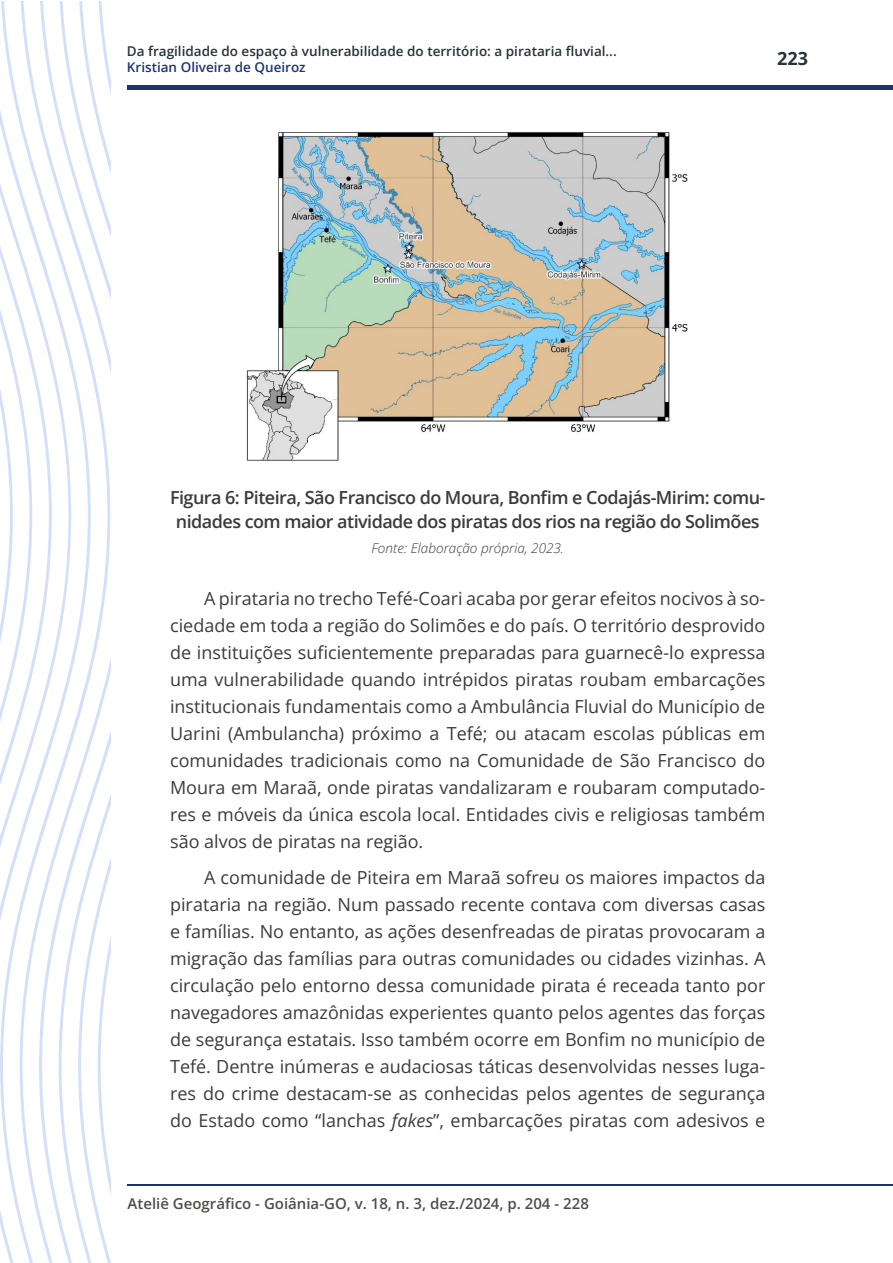
<style>
.page{position:relative;width:893px;height:1263px;background:#fff}
.page>*{position:absolute;margin:0;border:0;box-sizing:border-box;transform-origin:0 0}
.t1{font:18px/27px "Open Sans";color:#3c3b3b;text-align:justify}
.t2{font:600 18px/24px "Open Sans";letter-spacing:-.03em;color:#3c3b3b;text-align:center}
.t3{font:700 18px "Open Sans";color:#263338}
.t4{font:600 15px "Open Sans";color:#4c4f4a}
.t5{font:600 13.5px "Open Sans";color:#263338}
.t6{font:italic 300 13.5px "Open Sans";color:#3c3b3b}
.t7{font:600 13.5px "Open Sans";color:#1c3571}
.s1{font-style:italic}
</style>
<div class="page">
<hr style="left:128px;top:85px;width:765px;height:4px;background:#1c3571">
<hr style="left:128px;top:1184px;width:765px;height:1px;background:#1c3571">
<svg style="left:91px;top:2px;width:19px;height:1261px"></svg>
<svg style="left:71px;top:2px;width:20px;height:1261px"></svg>
<svg style="left:52px;top:2px;width:19px;height:1261px"></svg>
<svg style="left:32px;top:2px;width:20px;height:1261px"></svg>
<svg style="left:0;top:2px;width:32px;height:1261px"></svg>
<img style="left:246px;top:132px;width:442px;height:329px">
<p class="t5" style="left:127px;top:41px;width:491px">Da fragilidade do espaço à vulnerabilidade do território: a pirataria fluvial...</p>
<p class="t7" style="left:127px;top:58px;width:180px">Kristian Oliveira de Queiroz</p>
<p class="t3" style="left:777px;top:46px;width:32px">223</p>
<p class="t2" style="left:170px;top:485px;width:597px">Figura 6: Piteira, São Francisco do Moura, Bonfim e Codajás-Mirim: comu&shy;nidades com maior atividade dos piratas dos rios na região do Solimões</p>
<p class="t6" style="left:371px;top:538px;width:194px">Fonte: Elaboração própria, 2023.</p>
<p class="t1" style="left:170px;top:585px;width:597px;text-indent:34px">A pirataria no trecho Tefé-Coari acaba por gerar efeitos nocivos à so&shy;ciedade em toda a região do Solimões e do país. O território desprovido de instituições suficientemente preparadas para guarnecê-lo expressa uma vulnerabilidade quando intrépidos piratas roubam embarcações institucionais fundamentais como a Ambulância Fluvial do Município de Uarini (Ambulancha) próximo a Tefé; ou atacam escolas públicas em comunidades tradicionais como na Comunidade de São Francisco do Moura em Maraã, onde piratas vandalizaram e roubaram computado&shy;res e móveis da única escola local. Entidades civis e religiosas também são alvos de piratas na região.</p>
<p class="t1" style="left:170px;top:863px;width:597px;text-indent:34px">A comunidade de Piteira em Maraã sofreu os maiores impactos da pirataria na região. Num passado recente contava com diversas casas e famílias. No entanto, as ações desenfreadas de piratas provocaram a migração das famílias para outras comunidades ou cidades vizinhas. A circulação pelo entorno dessa comunidade pirata é receada tanto por navegadores amazônidas experientes quanto pelos agentes das forças de segurança estatais. Isso também ocorre em Bonfim no município de Tefé. Dentre inúmeras e audaciosas táticas desenvolvidas nesses luga&shy;res do crime destacam-se as conhecidas pelos agentes de segurança do Estado como “lanchas <span class="s1">fakes</span>”, embarcações piratas com adesivos e</p>
<p class="t4" style="left:128px;top:1193px;width:463px">Ateliê Geográfico - Goiânia-GO, v. 18, n. 3, dez./2024, p. 204 - 228</p>
</div>
